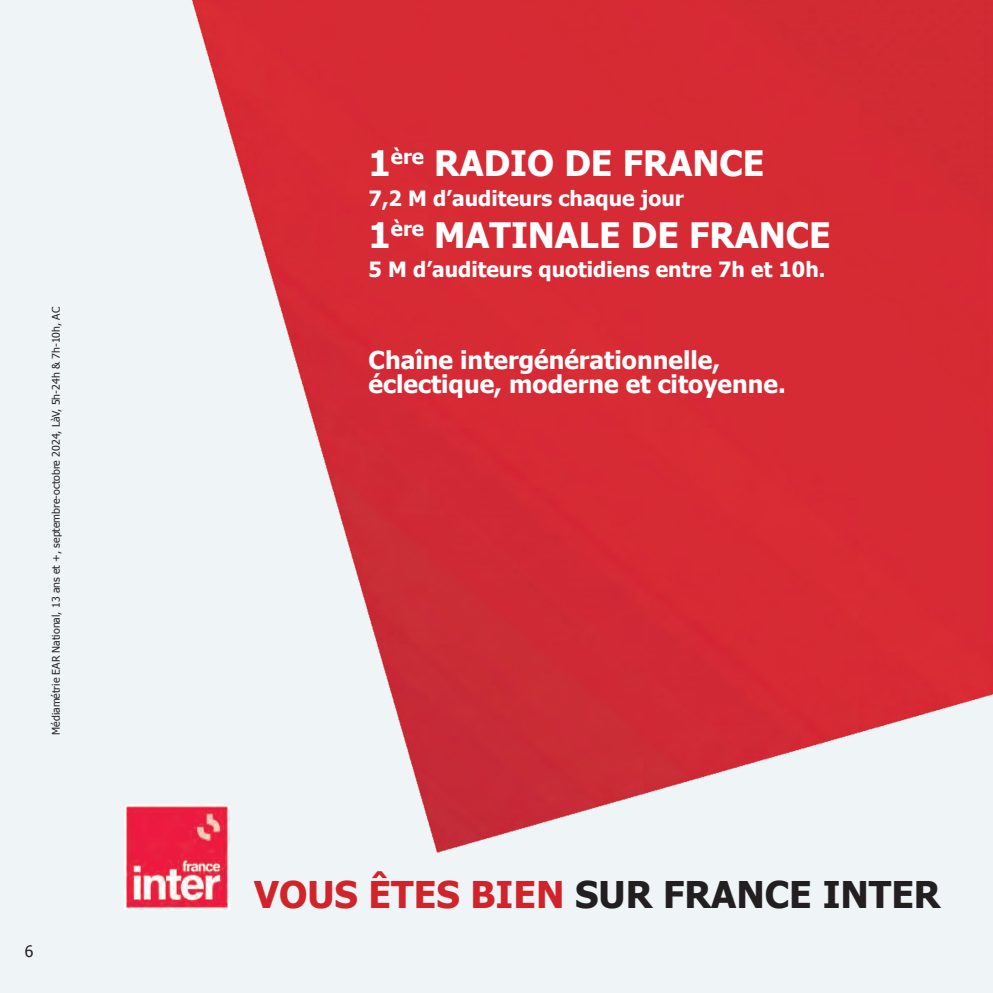
<style>
.page{position:relative;width:993px;height:993px;background:#fff}
.page>*{position:absolute;margin:0;border:0;box-sizing:border-box;transform-origin:0 0}
.t1{font:700 36.75px "Tahoma";color:#231f20}
.t2{font:700 35px "Tahoma";color:#fff}
.t3{font:700 24.5px/24.5px "Tahoma";color:#fff}
.t4{font:700 21px "Tahoma";color:#fff}
.t5{font:17.5px "Tahoma";color:#231f20}
.t6{font:15.75px "Tahoma";color:#231f20}
.t7{font:10.5px "Tahoma";color:#231f20}
.s1{color:#d1232a}
</style>
<div class="page">
<img style="left:0;top:0;width:992px;height:992px">
<img style="left:124px;top:804px;width:105px;height:105px">
<p class="t7" style="left:49px;top:734px;width:429px;rotate:-90deg">Médiamétrie EAR National, 13 ans et +, septembre-octobre 2024, LàV, 5h-24h &amp; 7h-10h, AC</p>
<p class="t6" style="left:25px;top:940px;width:10px">6</p>
<p class="t5" style="left:25px;top:943px;width:11px">6</p>
<p class="t2" style="left:368px;top:138px;width:397px">1<sup>ère</sup> RADIO DE FRANCE</p>
<p class="t4" style="left:368px;top:183px;width:317px">7,2 M d’auditeurs chaque jour</p>
<p class="t2" style="left:368px;top:210px;width:463px">1<sup>ère</sup> MATINALE DE FRANCE</p>
<p class="t4" style="left:368px;top:255px;width:458px">5 M d’auditeurs quotidiens entre 7h et 10h.</p>
<p class="t3" style="left:368px;top:346px;width:418px">Chaîne intergénérationnelle, éclectique, moderne et citoyenne.</p>
<p class="t1" style="left:254px;top:868px;width:687px"><span class="s1">VOUS ÊTES BIEN</span> SUR FRANCE INTER</p>
</div>
